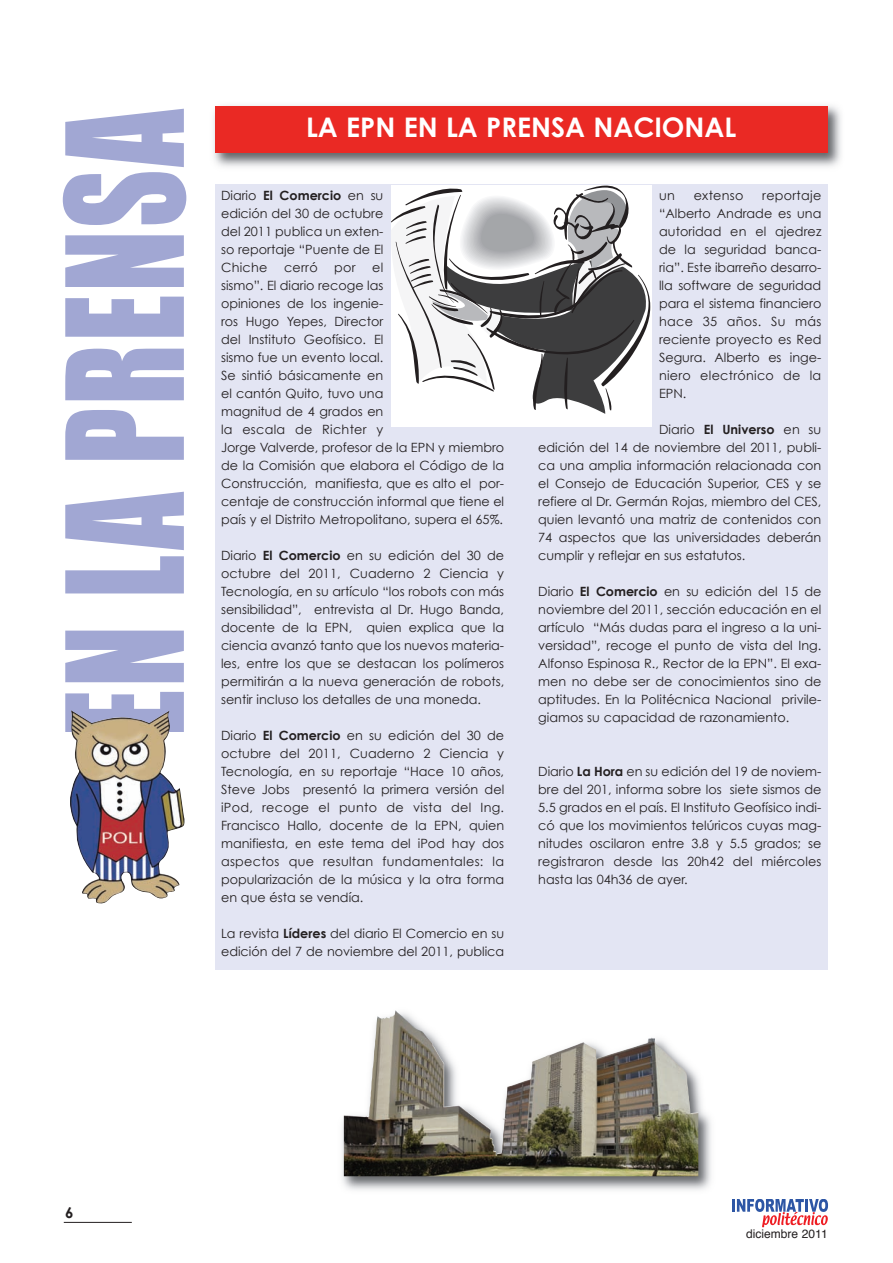
<style>
.page{position:relative;width:893px;height:1263px;background:#fff}
.page>*{position:absolute;margin:0;border:0;box-sizing:border-box;transform-origin:0 0}
.t1{font:150px "Impact";letter-spacing:.025em;color:#a1a7d3;scale:.75 1}
.t2{font:700 27px "Century Gothic";color:#fff}
.t3{font:700 15px "Century Gothic";color:#231f20}
.t4{font:12.75px/18px "Century Gothic";color:#231f20;text-align:justify}
.t5{font:12.75px "Century Gothic";letter-spacing:.02em;color:#231f20}
.t6{font:12px "Helvetica";color:#231f20}
.s1{font-weight:700}
</style>
<div class="page">
<div style="left:215px;top:184px;width:612px;height:785px;background:#e3e5f3"></div>
<div style="left:391px;top:186px;width:261px;height:241px;background:#fff"></div>
<svg style="left:391px;top:186px;width:259px;height:228px"></svg>
<img style="left:213px;top:105px;width:628px;height:62px">
<div style="left:215px;top:106px;width:612px;height:47px;background:#ea2924"></div>
<img style="left:70px;top:710px;width:114px;height:193px">
<svg style="left:732px;top:1199px;width:96px;height:28px"></svg>
<hr style="left:64px;top:1222px;width:68px;height:1px;background:#231f20">
<img style="left:342px;top:1079px;width:369px;height:111px">
<img style="left:344px;top:1010px;width:354px;height:166px">
<h1 class="t1" style="left:33px;top:737px;width:839px;rotate:-90deg">EN LA PRENSA</h1>
<h2 class="t2" style="left:306px;top:110px;width:432px">LA EPN EN LA PRENSA NACIONAL</h2>
<p class="t4" style="left:221px;top:186px;width:164px">Diario <span class="s1">El Comercio</span> en su edición del 30 de octubre del 2011 publica un exten&shy;so reportaje “Puente de El Chiche</p>
<p class="t4" style="left:284px;top:258px;width:35px">cerró</p>
<p class="t4" style="left:334px;top:258px;width:23px">por</p>
<p class="t4" style="left:221px;top:258px;width:285px;text-align:left;text-indent:151px">el<br>sismo”. El diario recoge las<br>opiniones de los ingenie-<br>ros Hugo Yepes, Director<br>del Instituto Geofísico. El<br>sismo fue un evento local.<br>Se sintió básicamente en<br>el cantón Quito, tuvo una<br>magnitud de 4 grados en<br>la escala de Richter y<br>Jorge Valverde, profesor de la EPN y miembro de la Comisión que elabora el Código de la<br>Construcción, manifiesta, que es alto el por&shy;centaje de construcción informal que tiene el país y el Distrito Metropolitano, supera el 65%.</p>
<p class="t4" style="left:221px;top:546px;width:285px">Diario <span class="s1">El Comercio</span> en su edición del 30 de octubre del 2011, Cuaderno 2 Ciencia y Tecnología, en su artículo “los robots con más sensibilidad”, entrevista al Dr. Hugo Banda, docente de la EPN, quien explica que la ciencia avanzó tanto que los nuevos materia&shy;les, entre los que se destacan los polímeros permitirán a la nueva generación de robots, sentir incluso los detalles de una moneda.</p>
<p class="t4" style="left:221px;top:726px;width:285px">Diario <span class="s1">El Comercio</span> en su edición del 30 de octubre del 2011, Cuaderno 2 Ciencia y Tecnología, en su reportaje “Hace 10 años, Steve Jobs presentó la primera versión del iPod, recoge el punto de vista del Ing.<br>Francisco Hallo, docente de la EPN, quien manifiesta, en este tema del iPod hay dos aspectos que resultan fundamentales: la popularización de la música y la otra forma en que ésta se vendía.</p>
<p class="t4" style="left:221px;top:924px;width:285px">La revista <span class="s1">Líderes</span> del diario El Comercio en su edición del 7 de noviembre del 2011, publica</p>
<p class="t4" style="left:659px;top:186px;width:164px;text-indent:103px">reportaje “Alberto Andrade es una autoridad en el ajedrez de la seguridad banca&shy;ria”. Este ibarreño desarro&shy;lla software de seguridad para el sistema financiero hace 35 años. Su más reciente proyecto es Red Segura. Alberto es inge&shy;niero electrónico de la EPN.</p>
<p class="t4" style="left:538px;top:420px;width:285px;text-indent:121px">Diario <span class="s1">El Universo</span> en su edición del 14 de noviembre del 2011, publi&shy;ca una amplia información relacionada con el Consejo de Educación Superior, CES y se refiere al Dr. Germán Rojas, miembro del CES, quien levantó una matriz de contenidos con 74 aspectos que las universidades deberán cumplir y reflejar en sus estatutos.</p>
<p class="t4" style="left:538px;top:582px;width:285px">Diario <span class="s1">El Comercio</span> en su edición del 15 de noviembre del 2011, sección educación en el artículo “Más dudas para el ingreso a la uni&shy;versidad”, recoge el punto de vista del Ing.<br>Alfonso Espinosa R., Rector de la EPN”. El exa&shy;men no debe ser de conocimientos sino de aptitudes. En la Politécnica Nacional privile&shy;giamos su capacidad de razonamiento.</p>
<p class="t4" style="left:659px;top:186px;width:17px">un</p>
<p class="t5" style="left:694px;top:187px;width:51px">extenso</p>
<p class="t4" style="left:538px;top:762px;width:285px">Diario <span class="s1">La Hora</span> en su edición del 19 de noviem&shy;bre del 201, informa sobre los siete sismos de 5.5 grados en el país. El Instituto Geofísico indi&shy;có que los movimientos telúricos cuyas mag&shy;nitudes oscilaron entre 3.8 y 5.5 grados; se registraron desde las 20h42 del miércoles hasta las 04h36 de ayer.</p>
<p class="t3" style="left:65px;top:1203px;width:10px">6</p>
<p class="t6" style="left:746px;top:1228px;width:83px">diciembre 2011</p>
</div>
